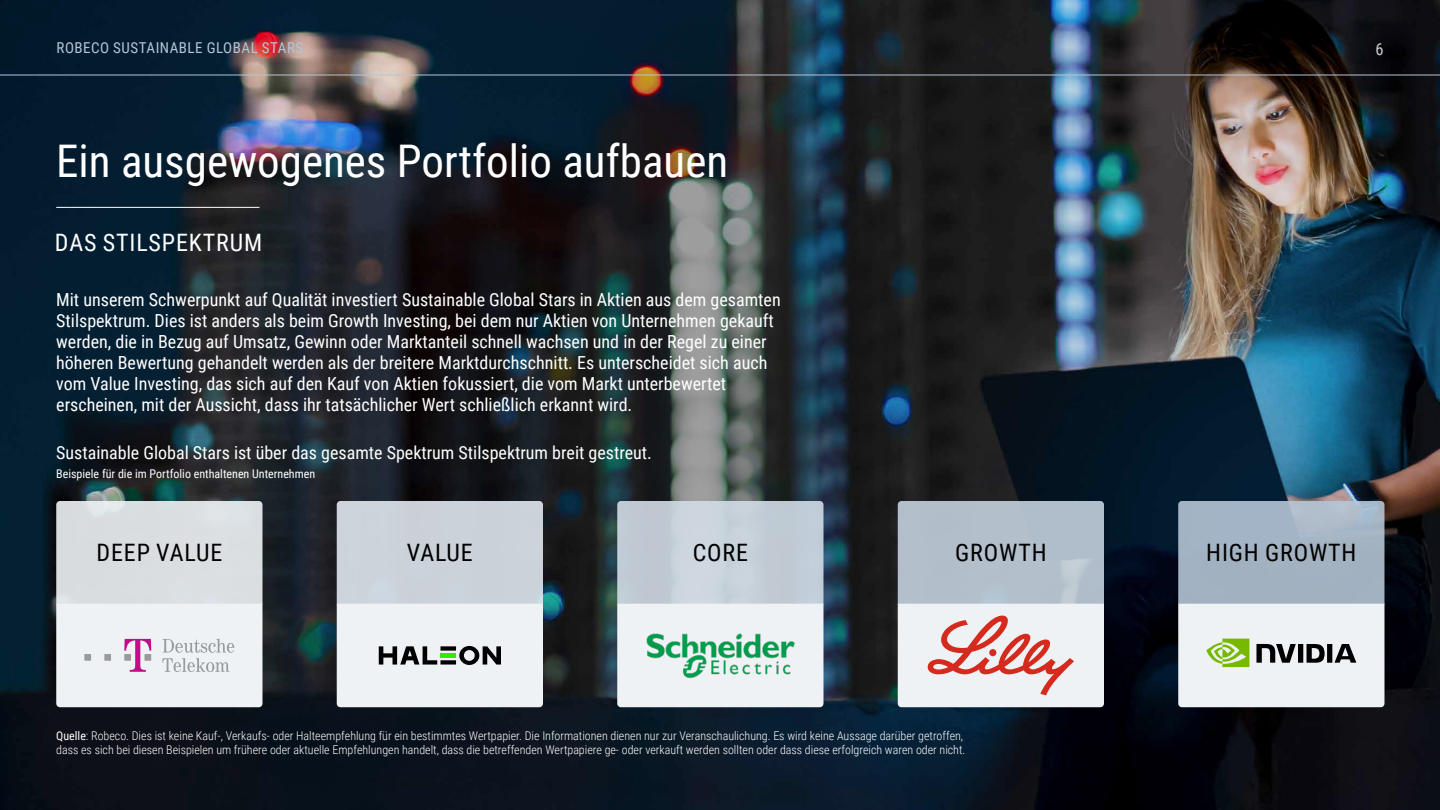
<style>
.page{position:relative;width:1440px;height:810px;background:#fff}
.page>*{position:absolute;margin:0;border:0;box-sizing:border-box;transform-origin:0 0}
.t1{font:45px "Roboto Condensed";color:#fff}
.t2{font:24px "Roboto Condensed";letter-spacing:.035em;color:#000}
.t3{font:24px "Roboto Condensed";letter-spacing:.035em;color:#fff}
.t4{font:18px/21px "Roboto Condensed";color:#fff}
.t5{font:16.5px "Roboto Condensed";color:#cfcfcf}
.t6{font:15px "Roboto Condensed";letter-spacing:.035em;color:#b5c6d6}
.t7{font:300 12px/13.5px "Roboto Condensed";color:#fff}
.t8{font:12px "Roboto Condensed";color:#fff}
.s1{font-weight:400}
</style>
<div class="page">
<img style="left:0;top:0;width:1440px;height:810px">
<img style="left:410px;top:0;width:608px;height:738px">
<hr style="left:0;top:75px;width:1440px;height:1px;background:#b5c6d6">
<hr style="left:56px;top:207px;width:204px;height:1px;background:#fff">
<svg style="left:56px;top:501px;width:206px;height:206px;background:#e1e4e7"></svg>
<svg style="left:337px;top:501px;width:206px;height:206px;background:#d6dbdf"></svg>
<svg style="left:617px;top:501px;width:207px;height:206px;background:#d2dae1"></svg>
<img style="left:645px;top:625px;width:150px;height:60px">
<svg style="left:898px;top:501px;width:206px;height:206px;background:#cecad0"></svg>
<svg style="left:1178px;top:501px;width:207px;height:206px;background:#c0cad0"></svg>
<p class="t6" style="left:57px;top:37px;width:248px">ROBECO SUSTAINABLE GLOBAL STARS</p>
<p class="t5" style="left:1376px;top:37px;width:10px">6</p>
<h1 class="t1" style="left:56px;top:129px;width:673px">Ein ausgewogenes Portfolio aufbauen</h1>
<h2 class="t3" style="left:55px;top:226px;width:209px">DAS STILSPEKTRUM</h2>
<p class="t4" style="left:56px;top:289px;width:726px">Mit unserem Schwerpunkt auf Qualität investiert Sustainable Global Stars in Aktien aus dem gesamten Stilspektrum. Dies ist anders als beim Growth Investing, bei dem nur Aktien von Unternehmen gekauft werden, die in Bezug auf Umsatz, Gewinn oder Marktanteil schnell wachsen und in der Regel zu einer höheren Bewertung gehandelt werden als der breitere Marktdurchschnitt. Es unterscheidet sich auch vom Value Investing, das sich auf den Kauf von Aktien fokussiert, die vom Markt unterbewertet erscheinen, mit der Aussicht, dass ihr tatsächlicher Wert schließlich erkannt wird.</p>
<p class="t4" style="left:56px;top:442px;width:597px">Sustainable Global Stars ist über das gesamte Spektrum Stilspektrum breit gestreut.</p>
<p class="t8" style="left:56px;top:466px;width:260px">Beispiele für die im Portfolio enthaltenen Unternehmen</p>
<h2 class="t2" style="left:97px;top:536px;width:127px">DEEP VALUE</h2>
<h2 class="t2" style="left:407px;top:536px;width:67px">VALUE</h2>
<h2 class="t2" style="left:693px;top:536px;width:57px">CORE</h2>
<h2 class="t2" style="left:955px;top:536px;width:93px">GROWTH</h2>
<h2 class="t2" style="left:1206px;top:536px;width:152px">HIGH GROWTH</h2>
<p class="t7" style="left:56px;top:729px;width:911px"><span class="s1">Quelle</span>: Robeco. Dies ist keine Kauf-, Verkaufs- oder Halteempfehlung für ein bestimmtes Wertpapier. Die Informationen dienen nur zur Veranschaulichung. Es wird keine Aussage darüber getroffen, dass es sich bei diesen Beispielen um frühere oder aktuelle Empfehlungen handelt, dass die betreffenden Wertpapiere ge- oder verkauft werden sollten oder dass diese erfolgreich waren oder nicht.</p>
</div>
